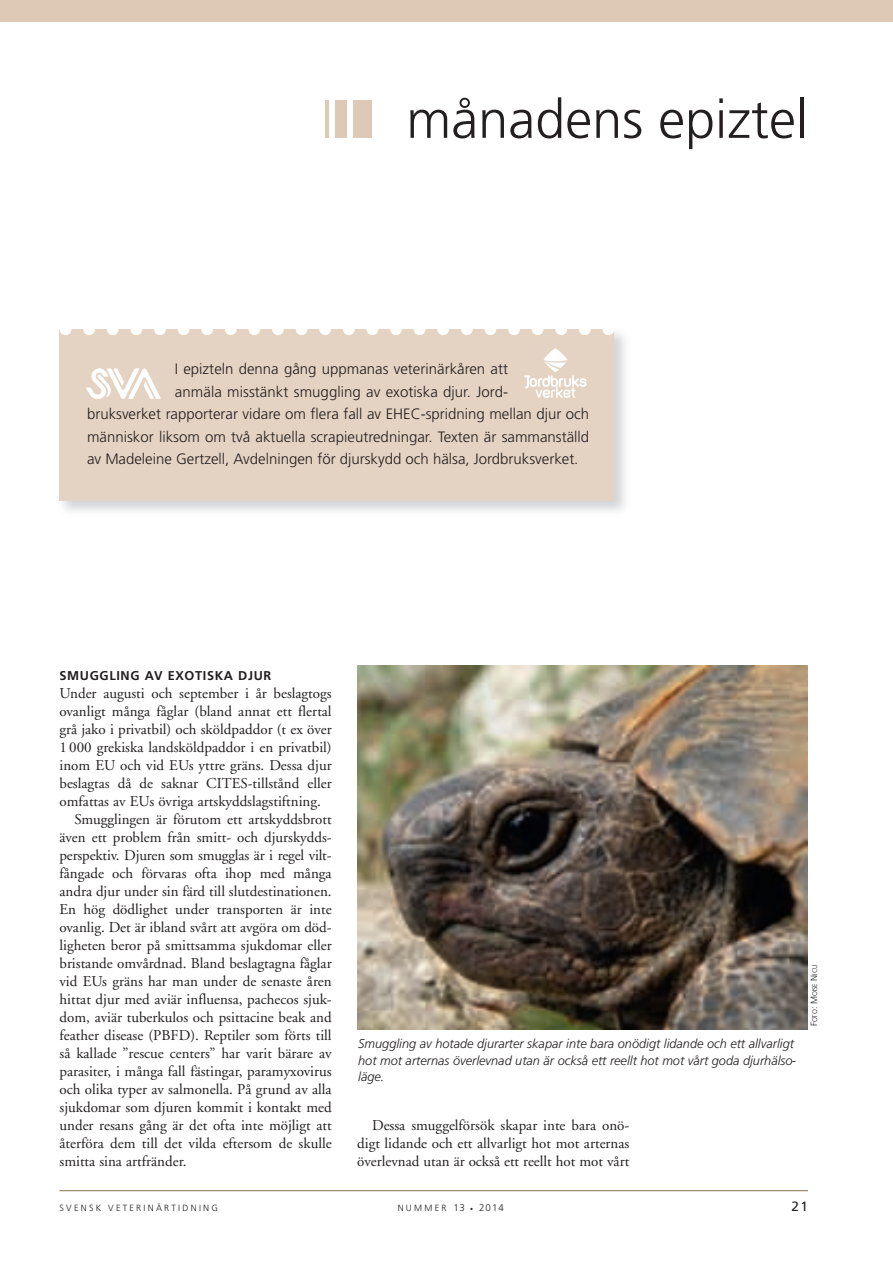
<style>
.page{position:relative;width:893px;height:1263px;background:#fff}
.page>*{position:absolute;margin:0;border:0;box-sizing:border-box;transform-origin:0 0}
.t1{font:300 54px "Frutiger";color:#231f20}
.t2{font:15px/18px "Adobe Garamond";color:#231f20;text-align:justify}
.t3{font:300 15px "Frutiger";color:#231f20}
.t4{font:13.5px "Frutiger";color:#231f20}
.t5{font:italic 300 12.75px/16.5px "Frutiger";color:#231f20}
.t6{font:700 12.75px "Frutiger";letter-spacing:.05em;color:#231f20}
.t7{font:300 9px "Frutiger";letter-spacing:.25em;color:#231f20}
.t8{font:300 6.75px "Frutiger";color:#231f20}
.s1{color:#ddc9b6}
.s2{font-size:9px}
.s3{font-size:9.75px}
.s4{font-size:6px}
</style>
<div class="page">
<hr style="left:60px;top:1190px;width:748px;height:1px;background:#82704a">
<div style="left:0;top:0;width:893px;height:21px;background:#ddc9b6"></div>
<div style="left:60px;top:329px;width:554px;height:172px;background:#e4d2c2"></div>
<svg style="left:60px;top:329px;width:531px;height:6px"></svg>
<svg style="left:602px;top:329px;width:12px;height:6px"></svg>
<img style="left:86px;top:368px;width:75px;height:32px">
<svg style="left:524px;top:348px;width:62px;height:50px"></svg>
<img style="left:357px;top:666px;width:451px;height:363px">
<h1 class="t1" style="left:323px;top:97px;width:486px"><span class="s1">❘❙❚</span> månadens epiztel</h1>
<p class="t3" style="left:175px;top:363px;width:335px">I epizteln denna gång uppmanas veterinärkåren att</p>
<p class="t3" style="left:175px;top:386px;width:335px">anmäla misstänkt smuggling av exotiska djur. Jord-</p>
<p class="t3" style="left:87px;top:408px;width:504px">bruksverket rapporterar vidare om flera fall av EHEC-spridning mellan djur och</p>
<p class="t3" style="left:87px;top:431px;width:504px">människor liksom om två aktuella scrapieutredningar. Texten är sammanställd</p>
<p class="t3" style="left:87px;top:453px;width:493px">av Madeleine Gertzell, Avdelningen för djurskydd och hälsa, Jordbruksverket.</p>
<p class="t6" style="left:60px;top:670px;width:213px">SMUGGLING AV EXOTISKA DJUR</p>
<p class="t2" style="left:60px;top:685px;width:274px">Under augusti och september i år beslagtogs</p>
<p class="t2" style="left:60px;top:703px;width:274px">ovanligt många fåglar (bland annat ett flertal</p>
<p class="t2" style="left:60px;top:721px;width:274px">grå jako i privatbil) och sköldpaddor (t ex över</p>
<p class="t2" style="left:60px;top:739px;width:274px">1 000 grekiska landsköldpaddor i en privatbil)</p>
<p class="t2" style="left:60px;top:757px;width:274px">inom EU och vid EUs yttre gräns. Dessa djur</p>
<p class="t2" style="left:60px;top:775px;width:274px">beslagtas då de saknar CITES-tillstånd eller</p>
<p class="t2" style="left:60px;top:793px;width:263px">omfattas av EUs övriga artskyddslagstiftning.</p>
<p class="t2" style="left:74px;top:811px;width:259px">Smugglingen är förutom ett artskyddsbrott</p>
<p class="t2" style="left:60px;top:829px;width:273px">även ett problem från smitt- och djurskydds -</p>
<p class="t2" style="left:60px;top:847px;width:274px">perspektiv. Djuren som smugglas är i regel vilt -</p>
<p class="t2" style="left:60px;top:865px;width:274px">fångade och förvaras ofta ihop med många</p>
<p class="t2" style="left:60px;top:883px;width:274px">andra djur under sin färd till slutdestinationen.</p>
<p class="t2" style="left:60px;top:901px;width:274px">En hög dödlighet under transporten är inte</p>
<p class="t2" style="left:60px;top:919px;width:274px">ovanlig. Det är ibland svårt att avgöra om död-</p>
<p class="t2" style="left:60px;top:937px;width:274px">ligheten beror på smittsamma sjukdomar eller</p>
<p class="t2" style="left:60px;top:955px;width:274px">bristande omvårdnad. Bland beslagtagna fåglar</p>
<p class="t2" style="left:60px;top:973px;width:274px">vid EUs gräns har man under de senaste åren</p>
<p class="t2" style="left:60px;top:991px;width:274px">hittat djur med aviär influensa, pachecos sjuk-</p>
<p class="t2" style="left:60px;top:1009px;width:274px">dom, aviär tuberkulos och psittacine beak and</p>
<p class="t2" style="left:60px;top:1027px;width:274px">feather disease (PBFD). Reptiler som förts till</p>
<p class="t2" style="left:60px;top:1045px;width:274px">så kallade ”rescue centers” har varit bärare av</p>
<p class="t2" style="left:60px;top:1063px;width:274px">parasiter, i många fall fästingar, paramyxovirus</p>
<p class="t2" style="left:60px;top:1081px;width:274px">och olika typer av salmonella. På grund av alla</p>
<p class="t2" style="left:60px;top:1099px;width:274px">sjukdomar som djuren kommit i kontakt med</p>
<p class="t2" style="left:60px;top:1117px;width:274px">under resans gång är det ofta inte möjligt att</p>
<p class="t2" style="left:60px;top:1135px;width:274px">återföra dem till det vilda eftersom de skulle</p>
<p class="t2" style="left:60px;top:1153px;width:129px">smitta sina artfränder.</p>
<p class="t5" style="left:358px;top:1036px;width:439px">Smuggling av hotade djurarter skapar inte bara onödigt lidande och ett allvarligt hot mot arternas överlevnad utan är också ett reellt hot mot vårt goda djurhälso - läge.</p>
<p class="t2" style="left:357px;top:1117px;width:274px;text-indent:15px">Dessa smuggelförsök skapar inte bara onö&shy;digt lidande och ett allvarligt hot mot arternas överlevnad utan är också ett reellt hot mot vårt</p>
<p class="t8" style="left:812px;top:1026px;width:64px;rotate:-90deg"><span class="s2">F</span>OTO<span class="s2">: M</span>OISE <span class="s2">N</span>ICU</p>
<p class="t7" style="left:60px;top:1204px;width:160px">SVENSK VETERINÄRTIDNING</p>
<p class="t7" style="left:398px;top:1204px;width:108px">NUMMER <span class="s3">13</span> <span class="s4">•</span> <span class="s3">2014</span></p>
<p class="t4" style="left:792px;top:1200px;width:18px">21</p>
</div>
